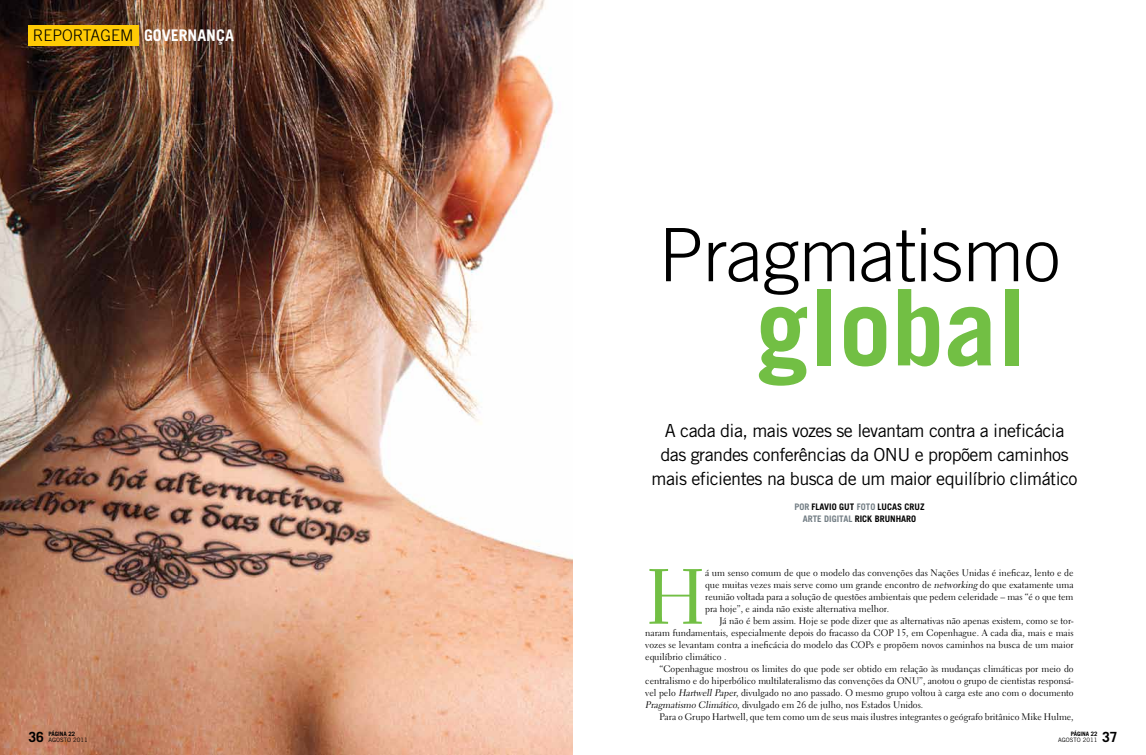
<style>
.page{position:relative;width:1146px;height:755px;background:#fff}
.page>*{position:absolute;margin:0;border:0;box-sizing:border-box;transform-origin:0 0}
.t1{font:700 105.6px "Trade Gothic LT Std";color:#72bf44}
.t2{font:77.9px "Electra LT Std";color:#72bf44}
.t3{font:300 73.6px "Trade Gothic LT Std";letter-spacing:-.01em;color:#000}
.t4{font:18px/24px "Trade Gothic LT Std";letter-spacing:-.03em;color:#000;text-align:center}
.t5{font:300 16px "Trade Gothic LT Std";color:#000}
.t6{font:700 14px "Trade Gothic LT Std";color:#000}
.t7{font:9.5px "Electra LT Std";color:#000}
.t8{font:700 9px/12px "Trade Gothic LT Std";color:#000;text-align:center}
.t9{font:6px "Trade Gothic LT Std";color:#000}
.t10{font:700 6px "Trade Gothic LT Std";color:#000}
.s1{font-weight:700;color:#fff}
.s2{color:#727d84}
.s3{font-style:italic}
</style>
<div class="page">
<img style="left:0;top:0;width:573px;height:754px">
<div style="left:28px;top:25px;width:111px;height:20px;background:#ffcb05"></div>
<p class="t5" style="left:33px;top:26px;width:202px">Reportagem <span class="s1">GOVERNANÇA</span></p>
<p class="t3" style="left:658px;top:211px;width:403px">Pragmatismo</p>
<p class="t1" style="left:756px;top:262px;width:272px">GLOBAL</p>
<p class="t4" style="left:651px;top:418px;width:427px">A cada dia, mais vozes se levantam contra a ineficácia das grandes conferências da ONU e propõem caminhos mais eficientes na busca de um maior equilíbrio climático</p>
<p class="t8" style="left:794px;top:500px;width:132px"><span class="s2">POR</span> FLAVIO GUT <span class="s2">FOTO</span> LUCAS CRUZ<br><span class="s2">ARTE DIGITAL</span> RICK BRUNHARO</p>
<p class="t2" style="left:645px;top:548px;width:62px">H</p>
<p class="t7" style="left:705px;top:566px;width:370px">á um senso comum de que o modelo das convenções das Nações Unidas é ineficaz, lento e de</p>
<p class="t7" style="left:705px;top:578px;width:370px">que muitas vezes mais serve como um grande encontro de <span class="s3">networking</span> do que exatamente uma</p>
<p class="t7" style="left:705px;top:590px;width:369px">reunião voltada para a solução de questões ambientais que pedem celeridade – mas “é o que tem</p>
<p class="t7" style="left:705px;top:602px;width:185px">pra hoje”, e ainda não existe alternativa melhor.</p>
<p class="t7" style="left:719px;top:614px;width:356px">Já não é bem assim. Hoje se pode dizer que as alternativas não apenas existem, como se tor-</p>
<p class="t7" style="left:645px;top:626px;width:430px">naram fundamentais, especialmente depois do fracasso da COP 15, em Copenhague. A cada dia, mais e mais</p>
<p class="t7" style="left:645px;top:638px;width:430px">vozes se levantam contra a ineficácia do modelo das COPs e propõem novos caminhos na busca de um maior</p>
<p class="t7" style="left:645px;top:650px;width:83px">equilíbrio climático .</p>
<p class="t7" style="left:659px;top:662px;width:415px">“Copenhague mostrou os limites do que pode ser obtido em relação às mudanças climáticas por meio do</p>
<p class="t7" style="left:645px;top:674px;width:429px">centralismo e do hiperbólico multilateralismo das convenções da ONU”, anotou o grupo de cientistas responsá-</p>
<p class="t7" style="left:645px;top:686px;width:430px">vel pelo <span class="s3">HartwellPaper</span>, divulgado no ano passado. O mesmo grupo voltou à carga este ano com o documento</p>
<p class="t7" style="left:645px;top:698px;width:279px"><span class="s3">Pragmatismo Climático</span>, divulgado em 26 de julho, nos Estados Unidos.</p>
<p class="t7" style="left:659px;top:710px;width:415px">Para o Grupo Hartwell, que tem como um de seus mais ilustres integrantes o geógrafo britânico Mike Hulme,</p>
<p class="t10" style="left:48px;top:729px;width:28px">PÁGINA 22</p>
<p class="t9" style="left:48px;top:735px;width:41px">agosto 2011</p>
<p class="t10" style="left:1070px;top:729px;width:28px">PÁGINA 22</p>
<p class="t6" style="left:28px;top:727px;width:17px">36</p>
<p class="t9" style="left:1058px;top:735px;width:41px">agosto 2011</p>
<p class="t6" style="left:1101px;top:727px;width:17px">37</p>
</div>
